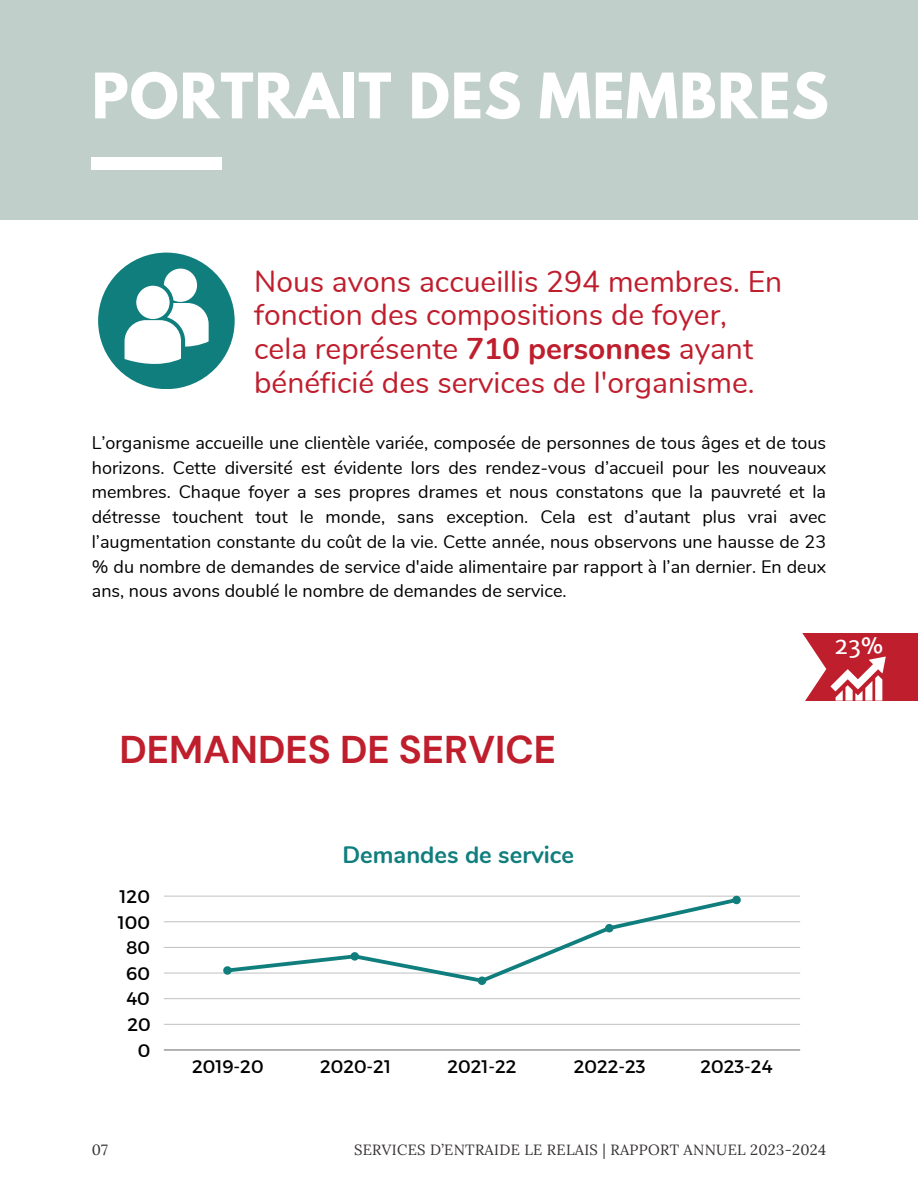
<style>
.page{position:relative;width:918px;height:1188px;background:#fff}
.page>*{position:absolute;margin:0;border:0;box-sizing:border-box;transform-origin:0 0}
.t1{font:700 55.5px "League Spartan";letter-spacing:.02em;color:#fff}
.t2{font:700 38.55px "DM Sans";color:#bf1e2d}
.t3{font:30px/33.8px "Nunito";color:#bf1e2d}
.t4{font:700 23.7px "Nunito";color:#107e7d}
.t5{font:22.95px "Merriweather Sans";color:#fff}
.t6{font:18.15px "Montserrat";color:#000}
.t7{font:18px/24.8px "Nunito";color:#000;text-align:justify}
.t8{font:14.85px "Lora";letter-spacing:.02em;color:#353132}
.s1{font-weight:700}
</style>
<div class="page">
<div style="left:0;top:0;width:918px;height:220px;background:#c1cfca"></div>
<div style="left:92px;top:157px;width:130px;height:12px;background:#fff"></div>
<div style="left:98px;top:253px;width:137px;height:136px;background:#107e7d;border-radius:50%"></div>
<svg style="left:125px;top:269px;width:84px;height:95px"></svg>
<hr style="left:164px;top:1050px;width:636px;height:1px;background:#b8b8b8">
<hr style="left:164px;top:1024px;width:636px;height:1px;background:#cbcbcb">
<hr style="left:164px;top:998px;width:636px;height:1px;background:#cbcbcb">
<hr style="left:164px;top:973px;width:636px;height:1px;background:#dcdcdc">
<hr style="left:164px;top:947px;width:636px;height:1px;background:#c5c5c5">
<hr style="left:164px;top:921px;width:636px;height:1px;background:#d1d1d1">
<hr style="left:164px;top:896px;width:636px;height:1px;background:#d7d7d7">
<svg style="left:223px;top:895px;width:518px;height:90px"></svg>
<svg style="left:803px;top:634px;width:115px;height:66px"></svg>
<h1 class="t1" style="left:92px;top:68px;width:739px">PORTRAIT DES MEMBRES</h1>
<h3 class="t3" style="left:254px;top:265px;width:530px">Nous avons accueillis 294 membres. En fonction des compositions de foyer, cela représente <span class="s1">710 personnes</span> ayant bénéficié des services de l'organisme.</h3>
<p class="t7" style="left:92px;top:431px;width:736px">L’organisme accueille une clientèle variée, composée de personnes de tous âges et de tous horizons. Cette diversité est évidente lors des rendez-vous d’accueil pour les nouveaux membres. Chaque foyer a ses propres drames et nous constatons que la pauvreté et la détresse touchent tout le monde, sans exception. Cela est d’autant plus vrai avec l’augmentation constante du coût de la vie. Cette année, nous observons une hausse de 23 % du nombre de demandes de service d'aide alimentaire par rapport à l’an dernier. En deux ans, nous avons doublé le nombre de demandes de service.</p>
<p class="t5" style="left:834px;top:632px;width:51px">23%</p>
<h2 class="t2" style="left:119px;top:725px;width:438px">DEMANDES DE SERVICE</h2>
<p class="t6" style="left:120px;top:885px;width:32px">120</p>
<p class="t6" style="left:118px;top:910px;width:34px">100</p>
<p class="t6" style="left:126px;top:936px;width:25px">80</p>
<p class="t6" style="left:126px;top:962px;width:25px">60</p>
<p class="t6" style="left:126px;top:987px;width:25px">40</p>
<p class="t6" style="left:127px;top:1013px;width:25px">20</p>
<p class="t6" style="left:138px;top:1038px;width:14px">0</p>
<h3 class="t4" style="left:342px;top:839px;width:233px">Demandes de service</h3>
<p class="t6" style="left:192px;top:1055px;width:73px">2019-20</p>
<p class="t6" style="left:320px;top:1055px;width:72px">2020-21</p>
<p class="t6" style="left:447px;top:1055px;width:71px">2021-22</p>
<p class="t6" style="left:574px;top:1055px;width:73px">2022-23</p>
<p class="t6" style="left:701px;top:1055px;width:74px">2023-24</p>
<p class="t8" style="left:92px;top:1140px;width:18px">07</p>
<p class="t8" style="left:354px;top:1140px;width:474px">SERVICES D’ENTRAIDE LE RELAIS | RAPPORT ANNUEL 2023-2024</p>
</div>
